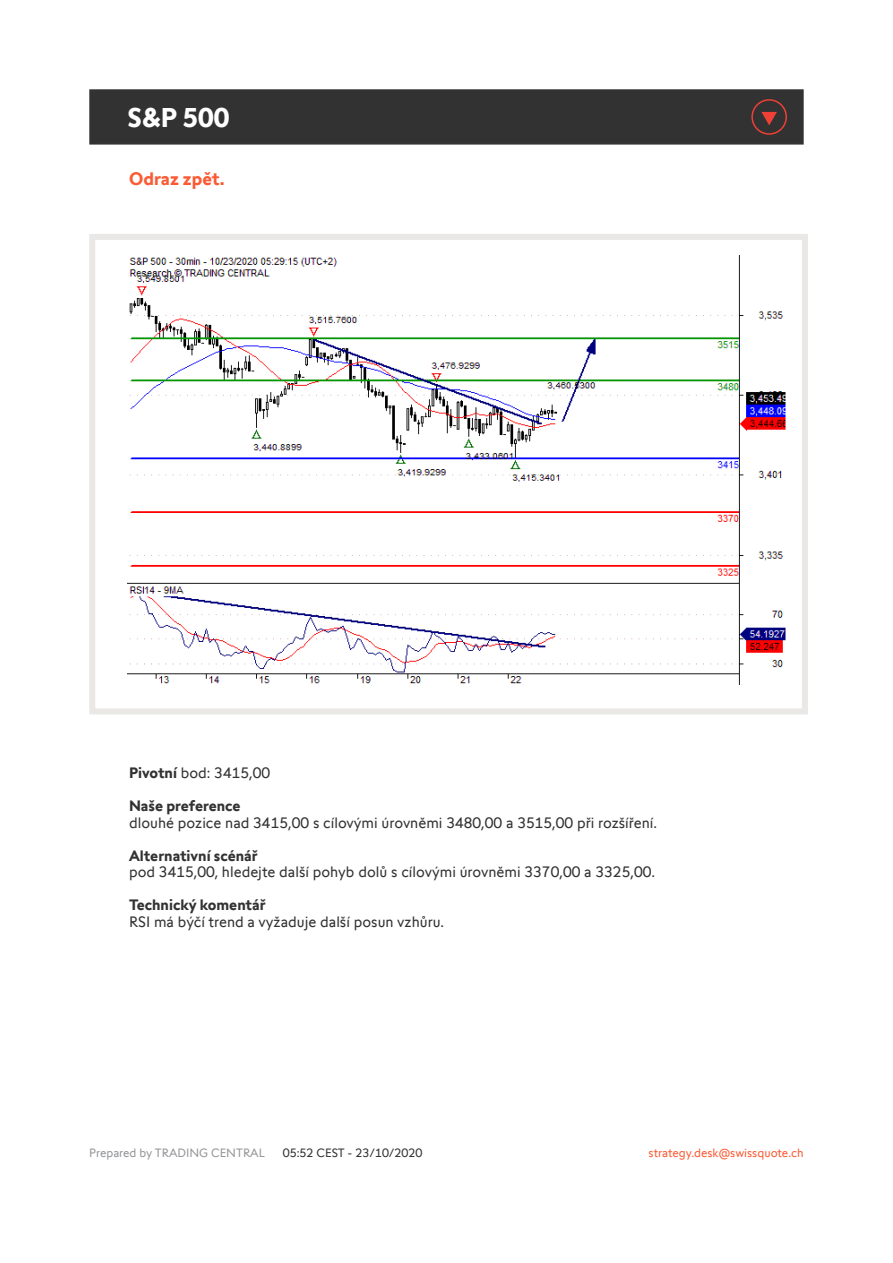
<style>
.page{position:relative;width:893px;height:1263px;background:#fff}
.page>*{position:absolute;margin:0;border:0;box-sizing:border-box;transform-origin:0 0}
.t1{font:700 27px "Swissquote CT";color:#fff}
.t2{font:700 18px "Swissquote CT";color:#fa5b35}
.t3{font:15px "Swissquote CT";color:#323232}
.t4{font:700 15px "Swissquote CT";color:#323232}
.t5{font:12px "Swissquote CT";color:#fa5b35}
.t6{font:12px "Swissquote CT";color:#939598}
.t7{font:12px "Swissquote CT";color:#323232}
.s1{font-weight:700}
</style>
<div class="page">
<div style="left:89px;top:234px;width:719px;height:480px;border:6px solid #e9e8e7"></div>
<div style="left:89px;top:89px;width:715px;height:56px;background:#323232;border:2px solid #323232"></div>
<img style="left:128px;top:255px;width:658px;height:429px">
<svg style="left:751px;top:99px;width:36px;height:36px"></svg>
<h1 class="t1" style="left:128px;top:101px;width:103px">S&amp;P 500</h1>
<p class="t2" style="left:129px;top:168px;width:97px">Odraz zpět.</p>
<p class="t3" style="left:129px;top:764px;width:143px"><span class="s1">Pivotní</span> bod: 3415,00</p>
<p class="t4" style="left:129px;top:797px;width:113px">Naše preference</p>
<p class="t3" style="left:129px;top:814px;width:530px">dlouhé pozice nad 3415,00 s cílovými úrovněmi 3480,00 a 3515,00 při rozšíření.</p>
<p class="t4" style="left:129px;top:846px;width:130px">Alternativní scénář</p>
<p class="t3" style="left:129px;top:863px;width:528px">pod 3415,00, hledejte další pohyb dolů s cílovými úrovněmi 3370,00 a 3325,00.</p>
<p class="t4" style="left:129px;top:896px;width:138px">Technický komentář</p>
<p class="t3" style="left:129px;top:913px;width:317px">RSI má býčí trend a vyžaduje další posun vzhůru.</p>
<p class="t6" style="left:89px;top:1145px;width:177px">Prepared by TRADING CENTRAL</p>
<p class="t7" style="left:283px;top:1145px;width:141px">05:52 CEST - 23/10/2020</p>
<p class="t5" style="left:649px;top:1145px;width:157px">strategy.desk@swissquote.ch</p>
</div>
